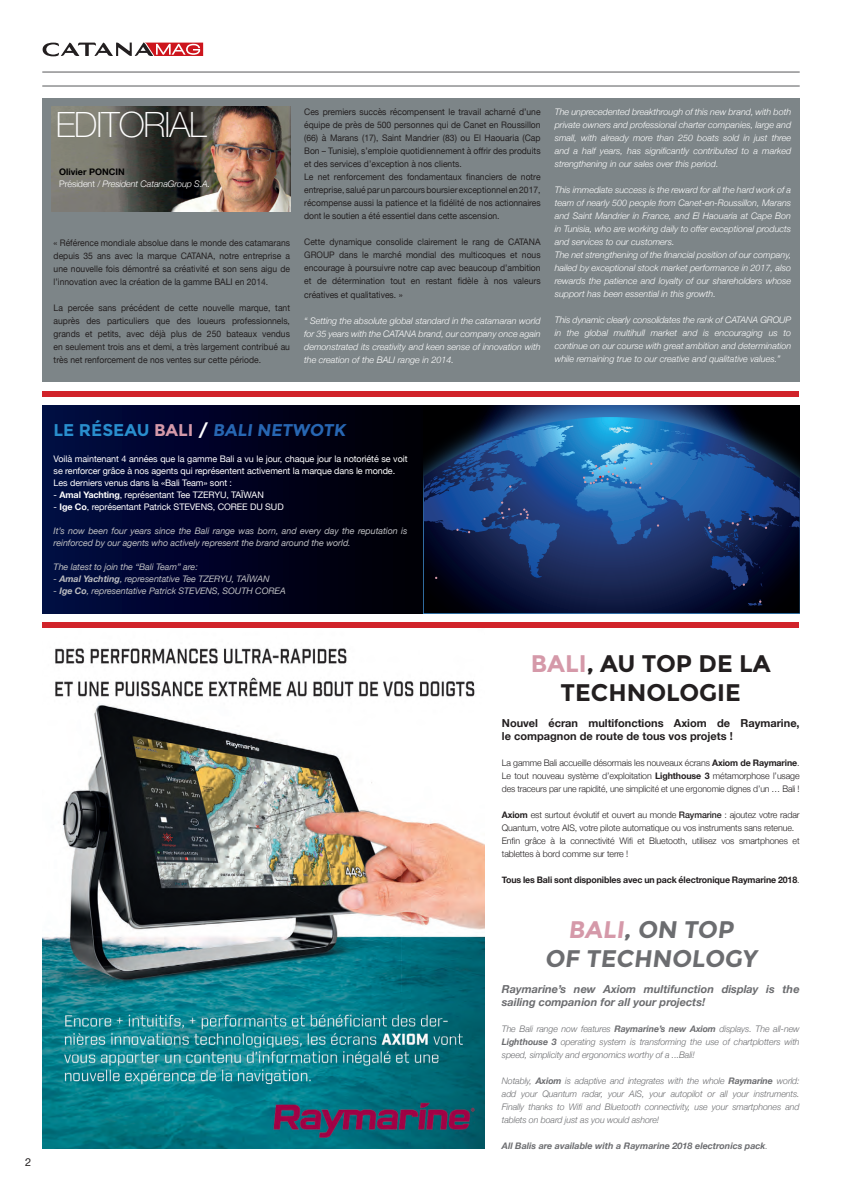
<style>
.page{position:relative;width:842px;height:1191px;background:#fff}
.page>*{position:absolute;margin:0;border:0;box-sizing:border-box;transform-origin:0 0}
.t1{font:100 35px "Helvetica Neue";letter-spacing:-.03em;color:#fff}
.t2{font:700 24px/28.8px "Montserrat";color:#231f20;text-align:center}
.t3{font:700 24px/28.8px "Montserrat";color:#6c6d70;text-align:center}
.t4{font:700 17px "Montserrat";color:#2766b2}
.t5{font:italic 700 11px/13px "Helvetica Neue";color:#6c6d70}
.t6{font:700 11px/13px "Helvetica Neue";color:#231f20}
.t7{font:11px "Helvetica Neue";color:#231f20}
.t8{font:italic 300 9px/13px "Helvetica Neue";color:#fff;text-align:justify}
.t9{font:9px/13px "Helvetica Neue";color:#231f20;text-align:justify;scale:.95 1}
.t10{font:300 9px/13px "Helvetica Neue";letter-spacing:-.01em;color:#231f20;text-align:justify}
.t11{font:italic 300 9px/13px "Helvetica Neue";letter-spacing:-.01em;color:#6c6d70;text-align:justify}
.t12{font:9px/12px "Helvetica Neue";letter-spacing:-.01em;color:#fff}
.t13{font:italic 9px/12px "Helvetica Neue";letter-spacing:-.01em;color:#bcbdc0}
.t14{font:700 9px "Helvetica Neue";letter-spacing:-.01em;color:#231f20}
.t15{font:italic 700 9px "Helvetica Neue";color:#6c6d70}
.s1{font-weight:700;font-style:normal;color:#000}
.s2{font-style:normal}
.s3{color:#298ecd}
.s4{color:#d599a9}
.s5{color:#fff}
.s6{font-weight:700}
.s7{font-weight:500}
.s8{font-weight:300}
</style>
<div class="page">
<svg style="left:43px;top:42px;width:160px;height:15px"></svg>
<hr style="left:42px;top:72px;width:757px;height:1px;background:#57585a">
<hr style="left:42px;top:86px;width:757px;height:1px;background:#57585a">
<div style="left:42px;top:98px;width:757px;height:283px;background:#7d8588"></div>
<img style="left:42px;top:648px;width:442px;height:499px">
<img style="left:51px;top:107px;width:239px;height:104px">
<div style="left:42px;top:622px;width:756px;height:6px;background:#d1232a"></div>
<div style="left:42px;top:391px;width:756px;height:5px;background:#d1232a"></div>
<div style="left:42px;top:406px;width:390px;height:207px;background:linear-gradient(to right,#000b44,#000001)"></div>
<img style="left:423px;top:406px;width:376px;height:11px">
<svg style="left:423px;top:417px;width:376px;height:196px;background:#183b6e"></svg>
<svg style="left:521px;top:425px;width:31px;height:8px"></svg>
<svg style="left:501px;top:501px;width:9px;height:18px"></svg>
<svg style="left:519px;top:508px;width:9px;height:11px"></svg>
<svg style="left:583px;top:461px;width:49px;height:23px"></svg>
<svg style="left:708px;top:526px;width:3px;height:6px"></svg>
<svg style="left:731px;top:522px;width:7px;height:3px"></svg>
<h1 class="t1" style="left:56px;top:105px;width:152px">EDITORIAL</h1>
<p class="t8" style="left:59px;top:166px;width:153px;line-height:12px"><span class="s1">Olivier PONCIN<br></span><span class="s2">Président /</span> President CatanaGroup S.A.</p>
<p class="t9" style="left:54px;top:236px;width:250px">« Référence mondiale absolue dans le monde des catamarans depuis 35 ans avec la marque CATANA, notre entreprise a une nouvelle fois démontré sa créativité et son sens aigu de l’innovation avec la création de la gamme BALI en 2014.</p>
<p class="t9" style="left:54px;top:301px;width:250px">La percée sans précédent de cette nouvelle marque, tant auprès des particuliers que des loueurs professionnels, grands et petits, avec déjà plus de 250 bateaux vendus en seulement trois ans et demi, a très largement contribué au très net renforcement de nos ventes sur cette période.</p>
<p class="t9" style="left:304px;top:106px;width:250px;text-align:left">Ces premiers succès récompensent le travail acharné d’une équipe de près de 500 personnes qui de Canet en Roussillon (66) à Marans (17), Saint Mandrier (83) ou El Haouaria (Cap Bon – Tunisie), s’emploie quotidiennement à offrir des produits et des services d’exception à nos clients.<br>Le net renforcement des fondamentaux financiers de notre entreprise, salué par un parcours boursier exceptionnel en 2017, récompense aussi la patience et la fidélité de nos actionnaires dont le soutien a été essentiel dans cette ascension.</p>
<p class="t9" style="left:304px;top:236px;width:250px">Cette dynamique consolide clairement le rang de CATANA GROUP dans le marché mondial des multicoques et nous encourage à poursuivre notre cap avec beaucoup d’ambition et de détermination tout en restant fidèle à nos valeurs</p>
<p class="t9" style="left:304px;top:289px;width:105px">créatives et qualitatives. »</p>
<p class="t8" style="left:304px;top:314px;width:238px">“ Setting the absolute global standard in the catamaran world for 35 years with the CATANA brand, our company once again demonstrated its creativity and keen sense of innovation with the creation of the BALI range in 2014.</p>
<p class="t8" style="left:554px;top:105px;width:238px">The unprecedented breakthrough of this new brand, with both private owners and professional charter companies, large and small, with already more than 250 boats sold in just three and a half years, has significantly contributed to a marked strengthening in our sales over this period.</p>
<p class="t8" style="left:554px;top:183px;width:238px;text-align:left">This immediate success is the reward for all the hard work of a team of nearly 500 people from Canet-en-Roussillon, Marans and Saint Mandrier in France, and El Haouaria at Cape Bon in Tunisia, who are working daily to offer exceptional products and services to our customers.<br>The net strengthening of the financial position of our company, hailed by exceptional stock market performance in 2017, also rewards the patience and loyalty of our shareholders whose support has been essential in this growth.</p>
<p class="t8" style="left:554px;top:313px;width:238px">This dynamic clearly consolidates the rank of CATANA GROUP in the global multihull market and is encouraging us to continue on our course with great ambition and determination while remaining true to our creative and qualitative values.”</p>
<h3 class="t4" style="left:54px;top:420px;width:296px"><span class="s3">LE RÉSEAU</span> <span class="s4">BALI</span> <span class="s5">/</span> BALI NETWOTK</h3>
<p class="t12" style="left:54px;top:453px;width:355px">Voilà maintenant 4 années que la gamme Bali a vu le jour, chaque jour la notoriété se voit se renforcer grâce à nos agents qui représentent activement la marque dans le monde.<br>Les derniers venus dans la «Bali Team» sont :</p>
<p class="t12" style="left:54px;top:489px;width:212px">- <span class="s6">Amal Yachting</span>, représentant Tee TZERYU, TAÏWAN</p>
<p class="t12" style="left:54px;top:501px;width:231px">- <span class="s6">Ige Co</span>, représentant Patrick STEVENS, COREE DU SUD</p>
<p class="t13" style="left:54px;top:525px;width:355px">It’s now been four years since the Bali range was born, and every day the reputation is reinforced by our agents who actively represent the brand around the world.</p>
<p class="t13" style="left:54px;top:561px;width:146px">The latest to join the “Bali Team” are:</p>
<p class="t13" style="left:54px;top:573px;width:217px">- <span class="s6">Amal Yachting</span>, representative Tee TZERYU, TAÏWAN</p>
<p class="t13" style="left:54px;top:585px;width:234px">- <span class="s6">Ige Co</span>, representative Patrick STEVENS, SOUTH COREA</p>
<p class="t7" style="left:25px;top:1154px;width:8px">2</p>
<h2 class="t2" style="left:531px;top:649px;width:241px"><span class="s4">BALI</span>, AU TOP DE LA<br>TECHNOLOGIE</h2>
<p class="t6" style="left:501px;top:716px;width:299px">Nouvel écran multifonctions Axiom de Raymarine, le compagnon de route de tous vos projets !</p>
<p class="t10" style="left:501px;top:755px;width:299px">La gamme Bali accueille désormais les nouveaux écrans <span class="s6">Axiom de Raymarine</span>.<br>Le tout nouveau système d’exploitation <span class="s6">Lighthouse 3</span> métamorphose l’usage des traceurs par une rapidité, une simplicité et une ergonomie dignes d’un … Bali !</p>
<p class="t10" style="left:501px;top:807px;width:299px;text-align:left"><span class="s6">Axiom</span> est surtout évolutif et ouvert au monde <span class="s7">Raymarine</span> : ajoutez votre radar Quantum, votre AIS, votre pilote automatique ou vos instruments sans retenue.<br>Enfin grâce à la connectivité Wifi et Bluetooth, utilisez vos smartphones et tablettes à bord comme sur terre !</p>
<p class="t14" style="left:501px;top:872px;width:299px">Tous les Bali sont disponibles avec un pack électronique Raymarine 2018<span class="s8">.</span></p>
<h2 class="t3" style="left:544px;top:914px;width:217px"><span class="s4">BALI</span>, ON TOP<br>OF TECHNOLOGY</h2>
<p class="t5" style="left:501px;top:982px;width:299px">Raymarine’s new Axiom multifunction display is the sailing companion for all your projects!</p>
<p class="t11" style="left:501px;top:1020px;width:299px">The Bali range now features <span class="s6">Raymarine’s new Axiom</span> displays. The all-new <span class="s6">Lighthouse 3</span> operating system is transforming the use of chartplotters with speed, simplicity and ergonomics worthy of a ...Bali!</p>
<p class="t11" style="left:501px;top:1072px;width:299px">Notably, <span class="s6">Axiom</span> is adaptive and integrates with the whole <span class="s6">Raymarine</span> world: add your Quantum radar, your AIS, your autopilot or all your instruments.<br>Finally thanks to Wifi and Bluetooth connectivity, use your smartphones and tablets on board just as you would ashore!</p>
<p class="t15" style="left:501px;top:1138px;width:268px">All Balis are available with a Raymarine 2018 electronics pack<span class="s8">.</span></p>
</div>
